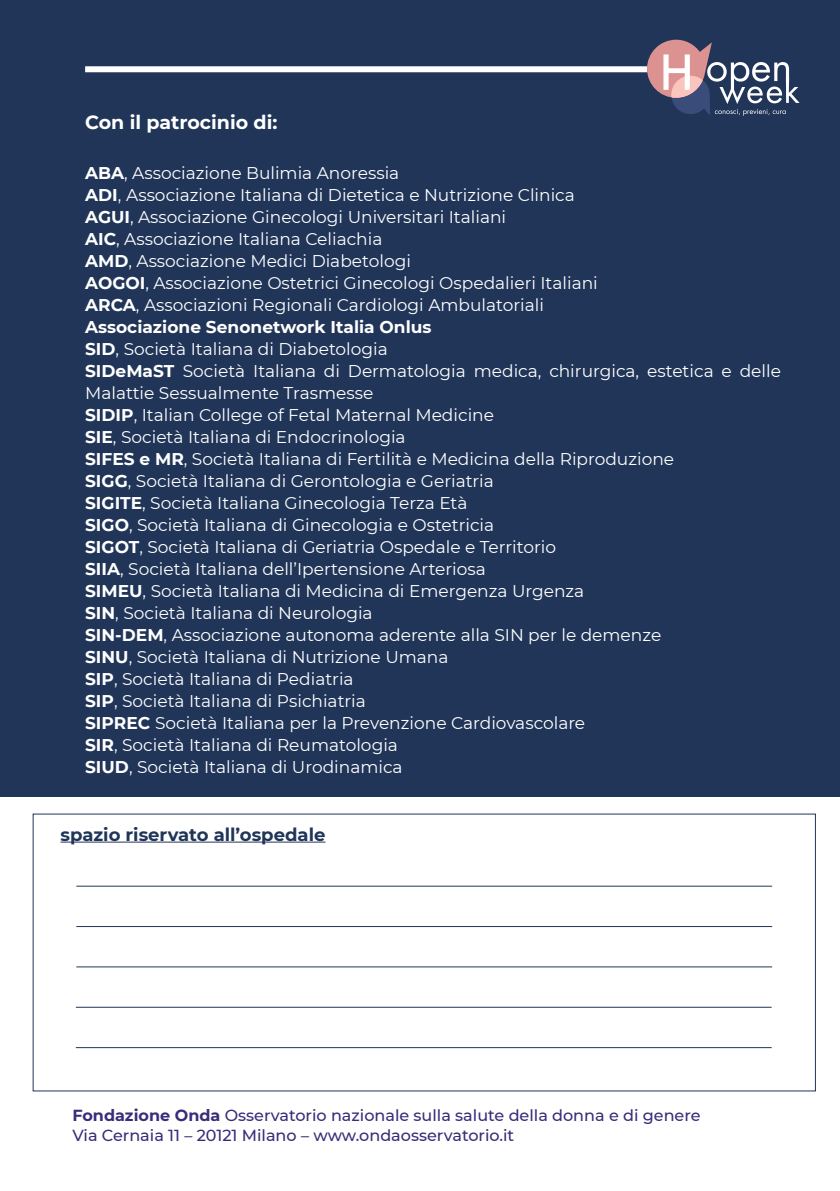
<style>
.page{position:relative;width:840px;height:1191px;background:#fff}
.page>*{position:absolute;margin:0;border:0;box-sizing:border-box;transform-origin:0 0}
.t1{font:700 19px "Montserrat";color:#fff}
.t2{font:700 18px "Montserrat";color:#203558}
.t3{font:17px/22px "Montserrat";color:#fff}
.t4{font:500 16px/20px "Montserrat";color:#392d7a}
.s1{font-weight:700}
</style>
<div class="page">
<div style="left:0;top:0;width:839px;height:797px;background:#203558"></div>
<hr style="left:60px;top:841px;width:265px;height:1px;background:#203558">
<hr style="left:76px;top:1007px;width:695px;height:1px;background:#203558">
<hr style="left:76px;top:926px;width:695px;height:1px;background:#203558">
<hr style="left:76px;top:886px;width:695px;height:1px;background:#203558">
<hr style="left:76px;top:1047px;width:695px;height:1px;background:#203558">
<hr style="left:76px;top:966px;width:695px;height:1px;background:#203558">
<div style="left:85px;top:66px;width:561px;height:6px;background:#fff"></div>
<svg style="left:646px;top:40px;width:153px;height:76px"></svg>
<p class="t1" style="left:85px;top:108px;width:194px">Con il patrocinio di:</p>
<p class="t3" style="left:85px;top:161px;width:697px"><span class="s1">ABA</span>, Associazione Bulimia Anoressia<br><span class="s1">ADI</span>, Associazione Italiana di Dietetica e Nutrizione Clinica<br><span class="s1">AGUI</span>, Associazione Ginecologi Universitari Italiani<br><span class="s1">AIC</span>, Associazione Italiana Celiachia<br><span class="s1">AMD</span>, Associazione Medici Diabetologi<br><span class="s1">AOGOI</span>, Associazione Ostetrici Ginecologi Ospedalieri Italiani<br><span class="s1">ARCA</span>, Associazioni Regionali Cardiologi Ambulatoriali<br><span class="s1">Associazione Senonetwork Italia Onlus<br>SID</span>, Società Italiana di Diabetologia<br><span class="s1">SIDeMaST</span> Società Italiana di Dermatologia medica, chirurgica, estetica e delle Malattie Sessualmente Trasmesse<br><span class="s1">SIDIP</span>, Italian College of Fetal Maternal Medicine<br><span class="s1">SIE</span>, Società Italiana di Endocrinologia<br><span class="s1">SIFES e MR</span>, Società Italiana di Fertilità e Medicina della Riproduzione<br><span class="s1">SIGG</span>, Società Italiana di Gerontologia e Geriatria<br><span class="s1">SIGITE</span>, Società Italiana Ginecologia Terza Età<br><span class="s1">SIGO</span>, Società Italiana di Ginecologia e Ostetricia<br><span class="s1">SIGOT</span>, Società Italiana di Geriatria Ospedale e Territorio<br><span class="s1">SIIA</span>, Società Italiana dell’Ipertensione Arteriosa<br><span class="s1">SIMEU</span>, Società Italiana di Medicina di Emergenza Urgenza<br><span class="s1">SIN</span>, Società Italiana di Neurologia<br><span class="s1">SIN-DEM</span>, Associazione autonoma aderente alla SIN per le demenze<br><span class="s1">SINU</span>, Società Italiana di Nutrizione Umana<br><span class="s1">SIP</span>, Società Italiana di Pediatria<br><span class="s1">SIP</span>, Società Italiana di Psichiatria<br><span class="s1">SIPREC</span> Società Italiana per la Prevenzione Cardiovascolare<br><span class="s1">SIR</span>, Società Italiana di Reumatologia<br><span class="s1">SIUD</span>, Società Italiana di Urodinamica</p>
<p class="t2" style="left:60px;top:821px;width:266px">spazio riservato all’ospedale</p>
<p class="t4" style="left:72px;top:1104px;width:629px"><span class="s1">Fondazione Onda</span> Osservatorio nazionale sulla salute della donna e di genere<br>Via Cernaia 11 – 20121 Milano – www.ondaosservatorio.it</p>
</div>
